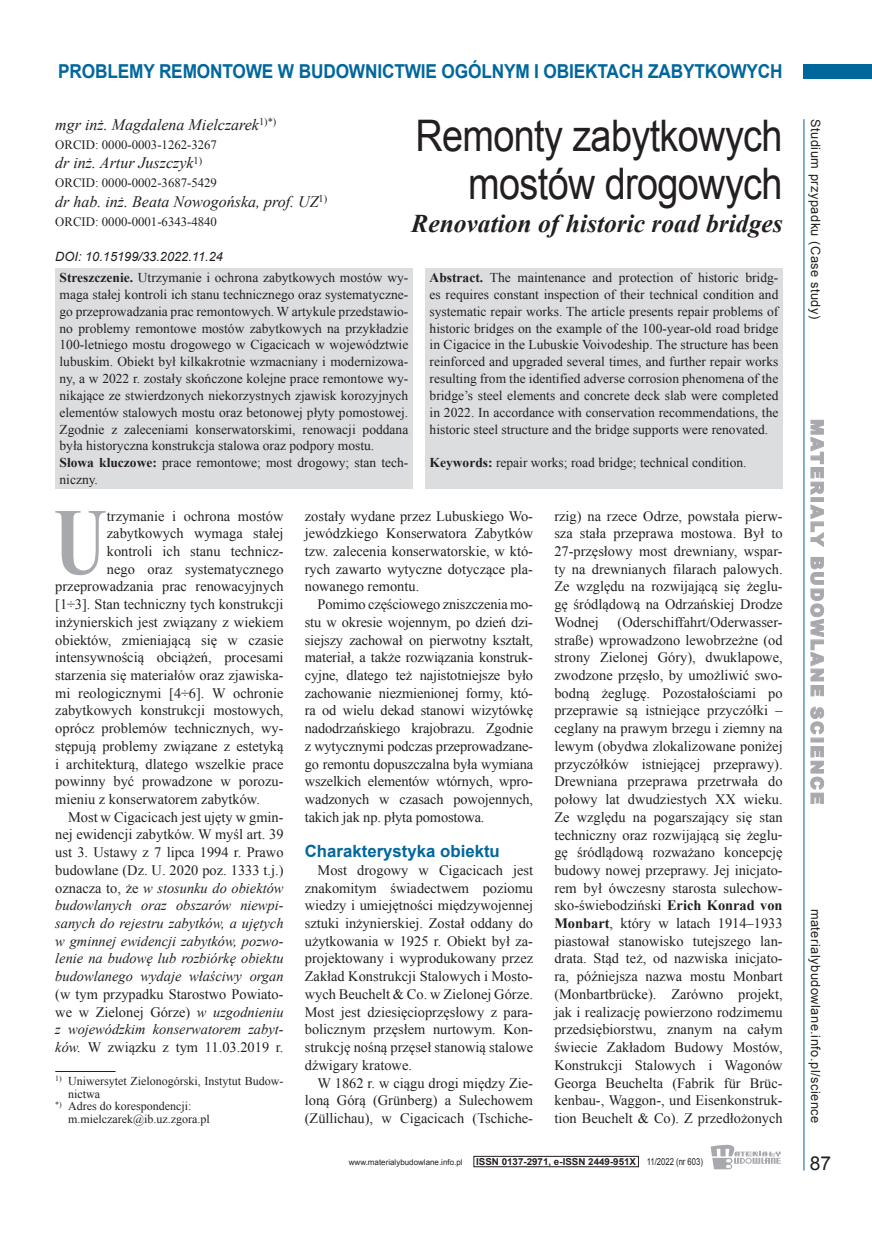
<style>
.page{position:relative;width:872px;height:1234px;background:#fff}
.page>*{position:absolute;margin:0;border:0;box-sizing:border-box;transform-origin:0 0}
.t1{font:700 94.65px "Times New Roman";color:#a8a9ad;scale:.78 1}
.t2{font:43.5px/48px "Arial";letter-spacing:-.015em;color:#231f20;text-align:right;scale:.87 1}
.t3{font:italic 700 25.5px "Times New Roman";color:#231f20}
.t4{font:700 19.2px "Arial";letter-spacing:-.01em;color:#00679d;scale:.9 1}
.t5{font:19.2px "Arial";color:#231f20}
.t6{font:900 17.25px "Arial";letter-spacing:.12em;color:#a8a9ad}
.t7{font:700 16.8px "Arial";color:#00679d}
.t8{font:italic 16.05px "Times New Roman";color:#231f20}
.t9{font:14.4px/17.7px "Times New Roman";color:#231f20;text-align:justify}
.t10{font:italic 14.4px "Times New Roman";color:#231f20}
.t11{font:13.5px/16.8px "Times New Roman";color:#231f20}
.t12{font:12.75px "Times New Roman";color:#231f20}
.t13{font:12.75px "Arial";letter-spacing:.04em;color:#231f20}
.t14{font:italic 12.75px "Arial";color:#231f20}
.t15{font:12px "Times New Roman";color:#231f20}
.t16{font:700 9.6px "Arial";color:#231f20}
.t17{font:7.95px "Arial";color:#231f20}
.s1{font-weight:700}
.s2{font-style:normal}
.s3{font-style:italic}
.s4{font-weight:400}
</style>
<div class="page">
<div style="left:804px;top:64px;width:68px;height:14px;background:#00679d"></div>
<hr style="left:803px;top:119px;width:1px;height:1051px;background:#00679d">
<div style="left:473px;top:1155px;width:165px;height:11px;border:1px solid #231f20"></div>
<svg style="left:710px;top:1144px;width:70px;height:24px"></svg>
<hr style="left:55px;top:1070px;width:61px;height:1px;background:#231f20">
<div style="left:55px;top:268px;width:357px;height:221px;background:#dcdddf"></div>
<div style="left:425px;top:268px;width:357px;height:221px;background:#dcdddf"></div>
<svg style="left:810px;top:419px;width:14px;height:76px"></svg>
<div style="left:810px;top:497px;width:13px;height:5px;border:1px solid #a8a9ad"></div>
<svg style="left:810px;top:504px;width:14px;height:43px"></svg>
<svg style="left:810px;top:557px;width:14px;height:139px"></svg>
<svg style="left:810px;top:706px;width:14px;height:28px"></svg>
<div style="left:810px;top:737px;width:13px;height:5px;border:1px solid #a8a9ad"></div>
<svg style="left:810px;top:746px;width:14px;height:58px"></svg>
<h3 class="t4" style="left:58px;top:58px;width:806px">PROBLEMY REMONTOWE W BUDOWNICTWIE OGÓLNYM I OBIEKTACH ZABYTKOWYCH</h3>
<p class="t8" style="left:55px;top:114px;width:223px">mgr inż. Magdalena Mielczarek<sup>1)*)</sup></p>
<p class="t12" style="left:55px;top:136px;width:163px">ORCID: 0000-0003-1262-3267</p>
<p class="t8" style="left:55px;top:152px;width:148px">dr inż. Artur Juszczyk<sup>1)</sup></p>
<p class="t12" style="left:55px;top:174px;width:163px">ORCID: 0000-0002-3687-5429</p>
<p class="t8" style="left:55px;top:190px;width:273px">dr hab. inż. Beata Nowogońska, prof. UZ<sup>1)</sup></p>
<p class="t12" style="left:55px;top:212px;width:163px">ORCID: 0000-0001-6343-4840</p>
<p class="t14" style="left:55px;top:248px;width:169px">DOI: 10.15199/33.2022.11.24</p>
<h2 class="t2" style="left:415px;top:111px;width:423px">Remonty zabytkowych mostów drogowych</h2>
<h3 class="t3" style="left:411px;top:205px;width:373px">Renovation of historic road bridges</h3>
<p class="t11" style="left:60px;top:269px;width:350px"><span class="s1">Streszczenie.</span> Utrzymanie i ochrona zabytkowych mostów wy&shy;maga stałej kontroli ich stanu technicznego oraz systematyczne&shy;go przeprowadzania prac remontowych. W artykule przedstawio&shy;no problemy remontowe mostów zabytkowych na przykładzie 100-letniego mostu drogowego w Cigacicach w województwie lubuskim. Obiekt był kilkakrotnie wzmacniany i modernizowa&shy;ny, a w 2022 r. zostały skończone kolejne prace remontowe wy&shy;nikające ze stwierdzonych niekorzystnych zjawisk korozyjnych elementów stalowych mostu oraz betonowej płyty pomostowej.<br>Zgodnie z zaleceniami konserwatorskimi, renowacji poddana była historyczna konstrukcja stalowa oraz podpory mostu.<br><span class="s1">Słowa kluczowe:</span> prace remontowe; most drogowy; stan tech&shy;niczny.</p>
<p class="t11" style="left:429px;top:269px;width:350px;text-align:justify"><span class="s1">Abstract.</span> The maintenance and protection of historic bridg&shy;es requires constant inspection of their technical condition and systematic repair works. The article presents repair problems of historic bridges on the example of the 100-year-old road bridge in Cigacice in the Lubuskie Voivodeship. The structure has been reinforced and upgraded several times, and further repair works resulting from the identified adverse corrosion phenomena of the bridge’s steel elements and concrete deck slab were completed in 2022. In accordance with conservation recommendations, the historic steel structure and the bridge supports were renovated.</p>
<p class="t11" style="left:429px;top:453px;width:318px"><span class="s1">Keywords:</span> repair works; road bridge; technical condition.</p>
<h1 class="t1" style="left:54px;top:473px;width:70px">U</h1>
<p class="t9" style="left:107px;top:506px;width:178px">trzymanie i ochrona mostów</p>
<p class="t9" style="left:107px;top:524px;width:178px">zabytkowych wymaga stałej</p>
<p class="t9" style="left:107px;top:541px;width:178px">kontroli ich stanu technicz-</p>
<p class="t9" style="left:107px;top:559px;width:178px">nego oraz systematycznego</p>
<p class="t9" style="left:55px;top:577px;width:230px">przeprowadzania prac renowacyjnych</p>
<p class="t9" style="left:55px;top:595px;width:230px">[1÷3]. Stan techniczny tych konstrukcji</p>
<p class="t9" style="left:55px;top:612px;width:230px">inżynierskich jest związany z wiekiem</p>
<p class="t9" style="left:55px;top:630px;width:230px">obiektów, zmieniającą się w czasie</p>
<p class="t9" style="left:55px;top:648px;width:230px">intensywnością obciążeń, procesami</p>
<p class="t9" style="left:55px;top:665px;width:230px">starzenia się materiałów oraz zjawiska-</p>
<p class="t9" style="left:55px;top:683px;width:230px">mi reologicznymi [4÷6]. W ochronie</p>
<p class="t9" style="left:55px;top:701px;width:230px">zabytkowych konstrukcji mostowych,</p>
<p class="t9" style="left:55px;top:718px;width:230px">oprócz problemów technicznych, wy-</p>
<p class="t9" style="left:55px;top:736px;width:230px">stępują problemy związane z estetyką</p>
<p class="t9" style="left:55px;top:754px;width:230px">i architekturą, dlatego wszelkie prace</p>
<p class="t9" style="left:55px;top:772px;width:230px">powinny być prowadzone w porozu-</p>
<p class="t9" style="left:55px;top:789px;width:206px">mieniu z konserwatorem zabytków.</p>
<p class="t9" style="left:68px;top:807px;width:217px">Most w Cigacicach jest ujęty w gmin-</p>
<p class="t9" style="left:55px;top:825px;width:230px">nej ewidencji zabytków. W myśl art. 39</p>
<p class="t9" style="left:55px;top:842px;width:230px">ust 3. Ustawy z 7 lipca 1994 r. Prawo</p>
<p class="t9" style="left:55px;top:860px;width:230px">budowlane (Dz. U. 2020 poz. 1333 t.j.)</p>
<p class="t10" style="left:55px;top:877px;width:230px"><span class="s2">oznacza to, że</span> w stosunku do obiektów</p>
<p class="t10" style="left:55px;top:895px;width:230px">budowlanych oraz obszarów niewpi-</p>
<p class="t10" style="left:55px;top:913px;width:230px">sanych do rejestru zabytków, a ujętych</p>
<p class="t10" style="left:55px;top:930px;width:230px">w gminnej ewidencji zabytków, pozwo-</p>
<p class="t10" style="left:55px;top:948px;width:230px">lenie na budowę lub rozbiórkę obiektu</p>
<p class="t10" style="left:55px;top:966px;width:230px">budowlanego wydaje właściwy organ</p>
<p class="t9" style="left:55px;top:984px;width:230px">(w tym przypadku Starostwo Powiato&shy;we w Zielonej Górze) <span class="s3">w uzgodnieniu z wojewódzkim konserwatorem zabyt&shy;ków.</span> W związku z tym 11.03.2019 r.</p>
<p class="t15" style="left:55px;top:1071px;width:230px"><sup>1)</sup> Uniwersytet Zielonogórski, Instytut Budow-</p>
<p class="t15" style="left:68px;top:1084px;width:33px">nictwa</p>
<p class="t15" style="left:55px;top:1097px;width:138px"><sup>*)</sup> Adres do korespondencji:</p>
<p class="t15" style="left:68px;top:1110px;width:143px">m.mielczarek@ib.uz.zgora.pl</p>
<p class="t9" style="left:305px;top:506px;width:230px">zostały wydane przez Lubuskiego Wo&shy;jewódzkiego Konserwatora Zabytków tzw. zalecenia konserwatorskie, w któ&shy;rych zawarto wytyczne dotyczące pla&shy;nowanego remontu.</p>
<p class="t9" style="left:305px;top:595px;width:230px;text-indent:13px">Pomimo częściowego zniszczenia mo&shy;stu w okresie wojennym, po dzień dzi&shy;siejszy zachował on pierwotny kształt, materiał, a także rozwiązania konstruk&shy;cyjne, dlatego też najistotniejsze było zachowanie niezmienionej formy, któ&shy;ra od wielu dekad stanowi wizytówkę nadodrzańskiego krajobrazu. Zgodnie z wytycznymi podczas przeprowadzane&shy;go remontu dopuszczalna była wymiana wszelkich elementów wtórnych, wpro&shy;wadzonych w czasach powojennych, takich jak np. płyta pomostowa.</p>
<p class="t7" style="left:305px;top:839px;width:196px">Charakterystyka obiektu</p>
<p class="t9" style="left:305px;top:860px;width:230px;text-indent:13px">Most drogowy w Cigacicach jest znakomitym świadectwem poziomu wiedzy i umiejętności międzywojennej sztuki inżynierskiej. Został oddany do użytkowania w 1925 r. Obiekt był za&shy;projektowany i wyprodukowany przez Zakład Konstrukcji Stalowych i Mosto&shy;wych Beuchelt &amp; Co. w Zielonej Górze.<br>Most jest dziesięcioprzęsłowy z para&shy;bolicznym przęsłem nurtowym. Kon&shy;strukcję nośną przęseł stanowią stalowe dźwigary kratowe.</p>
<p class="t9" style="left:305px;top:1073px;width:230px;text-indent:13px">W 1862 r. w ciągu drogi między Zie&shy;loną Górą (Grünberg) a Sulechowem (Züllichau), w Cigacicach (Tschiche-</p>
<p class="t9" style="left:554px;top:506px;width:230px">rzig) na rzece Odrze, powstała pierw&shy;sza stała przeprawa mostowa. Był to 27-przęsłowy most drewniany, wspar&shy;ty na drewnianych filarach palowych.<br>Ze względu na rozwijającą się żeglu&shy;gę śródlądową na Odrzańskiej Drodze Wodnej</p>
<p class="t9" style="left:554px;top:612px;width:230px;text-indent:63px">(Oderschiffahrt/Oderwasser&shy;straße) wprowadzono lewobrzeżne (od strony Zielonej Góry), dwuklapowe, zwodzone przęsło, by umożliwić swo&shy;bodną żeglugę. Pozostałościami po przeprawie są istniejące przyczółki – ceglany na prawym brzegu i ziemny na lewym (obydwa zlokalizowane poniżej przyczółków istniejącej przeprawy).<br>Drewniana przeprawa przetrwała do połowy lat dwudziestych XX wieku.<br>Ze względu na pogarszający się stan techniczny oraz rozwijającą się żeglu&shy;gę śródlądową rozważano koncepcję budowy nowej przeprawy. Jej inicjato&shy;rem był ówczesny starosta sulechow&shy;sko-świebodziński <span class="s1">Erich Konrad von Monbart</span>, który w latach 1914–1933 piastował stanowisko tutejszego lan&shy;drata. Stąd też, od nazwiska inicjato&shy;ra, późniejsza nazwa mostu Monbart (Monbartbrücke). Zarówno projekt, jak i realizację powierzono rodzimemu przedsiębiorstwu, znanym na całym świecie Zakładom Budowy Mostów, Konstrukcji Stalowych i Wagonów Georga Beuchelta (Fabrik für Brüc&shy;kenbau-, Waggon-, und Eisenkonstruk&shy;tion Beuchelt &amp; Co). Z przedłożonych</p>
<p class="t17" style="left:349px;top:1156px;width:115px">www.materialybudowlane.info.pl</p>
<p class="t16" style="left:476px;top:1154px;width:228px">ISSN 0137-2971, e-ISSN 2449-951X <span class="s4">11/2022 (nr 603)</span></p>
<p class="t13" style="left:824px;top:119px;width:201px;rotate:90deg">Studium przypadku (Case study)</p>
<p class="t6" style="left:829px;top:419px;width:386px;rotate:90deg">MATERIALY BUDOWLANE SCIENCE</p>
<p class="t13" style="left:824px;top:908px;width:216px;rotate:90deg">materialybudowlane.info.pl/science</p>
<h3 class="t5" style="left:810px;top:1150px;width:23px">87</h3>
</div>
